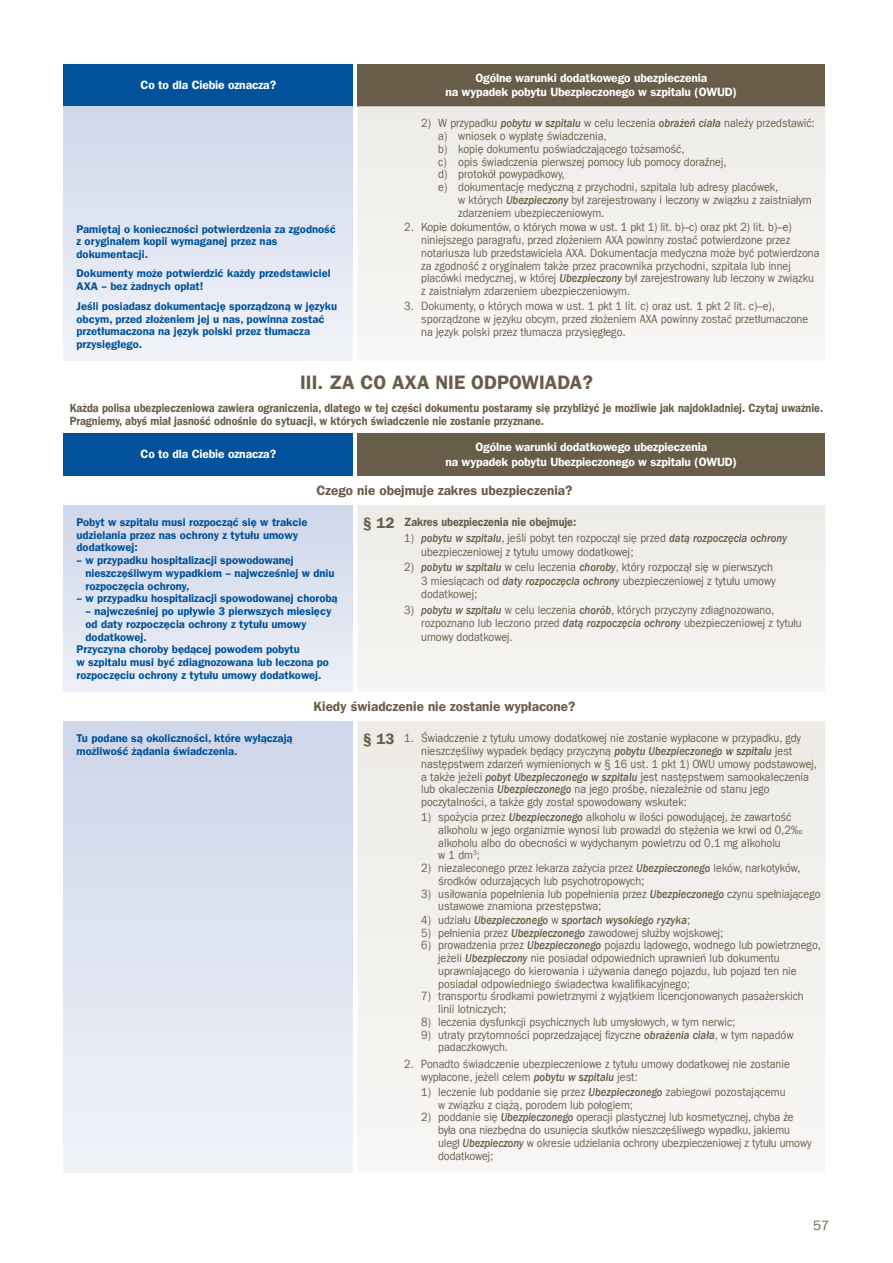
<style>
.page{position:relative;width:893px;height:1263px;background:#fff}
.page>*{position:absolute;margin:0;border:0;box-sizing:border-box;transform-origin:0 0}
.t1{font:19.5px "Franklin Gothic LT Com Dm";color:#685d49}
.t2{font:13.5px "Franklin Gothic LT Com Dm";color:#685d49}
.t3{font:13.5px "Franklin Gothic LT Com";color:#685d49}
.t4{font:12px/12.8px "Franklin Gothic LT Com";color:#685d49;scale:.9 1}
.t5{font:12px/13.5px "Franklin Gothic LT Com Dm";color:#685d49;scale:.9 1}
.t6{font:12px/14.4px "Franklin Gothic LT Com Dm";letter-spacing:-.01em;color:#fff;text-align:center}
.t7{font:italic 500 12px "Franklin Gothic LT Com";color:#685d49;scale:.9 1}
.t8{font:11.25px/12.8px "Franklin Gothic LT Com Dm";color:#01529a}
.s1{font-weight:500;font-style:italic}
.s2{font-size:15px}
.s3{font-family:"Franklin Gothic LT Com Dm";font-size:15px}
.s4{font-weight:400;font-style:normal}
</style>
<div class="page">
<div style="left:64px;top:64px;width:289px;height:42px;background:#01529a"></div>
<div style="left:357px;top:64px;width:468px;height:42px;background:#685d49"></div>
<div style="left:64px;top:106px;width:289px;height:255px;background:linear-gradient(to bottom,#d0d7ea,#f1f3f9)"></div>
<div style="left:357px;top:106px;width:468px;height:250px;background:#f2f1ee"></div>
<div style="left:64px;top:433px;width:289px;height:43px;background:#01529a"></div>
<div style="left:357px;top:433px;width:468px;height:43px;background:#685d49"></div>
<div style="left:64px;top:505px;width:289px;height:187px;background:linear-gradient(to bottom,#cfd6ea,#edeff7)"></div>
<div style="left:357px;top:505px;width:468px;height:186px;background:#f1f0ed"></div>
<div style="left:64px;top:721px;width:289px;height:451px;background:linear-gradient(to bottom,#ced5ea,#f0f2f9)"></div>
<div style="left:357px;top:721px;width:468px;height:445px;background:#f2f1ee"></div>
<p class="t6" style="left:141px;top:78px;width:137px">Co to dla Ciebie oznacza?</p>
<p class="t6" style="left:445px;top:71px;width:293px">Ogólne warunki dodatkowego ubezpieczenia<br>na wypadek pobytu Ubezpieczonego w szpitalu (OWUD)</p>
<p class="t4" style="left:421px;top:117px;width:439px">2) W przypadku <span class="s1">pobytu w szpitalu</span> w celu leczenia <span class="s1">obrażeń ciała</span> należy przedstawić:</p>
<p class="t4" style="left:438px;top:130px;width:189px">a) wniosek o wypłatę świadczenia,</p>
<p class="t4" style="left:438px;top:142px;width:275px">b) kopię dokumentu poświadczającego tożsamość,</p>
<p class="t4" style="left:438px;top:155px;width:322px">c) opis świadczenia pierwszej pomocy lub pomocy doraźnej,</p>
<p class="t4" style="left:438px;top:168px;width:142px">d) protokół powypadkowy,</p>
<p class="t4" style="left:438px;top:181px;width:380px">e) dokumentację medyczną z przychodni, szpitala lub adresy placówek,</p>
<p class="t4" style="left:458px;top:193px;width:394px">w których <span class="s1">Ubezpieczony</span> był zarejestrowany i leczony w związku z zaistniałym</p>
<p class="t4" style="left:458px;top:206px;width:164px">zdarzeniem ubezpieczeniowym.</p>
<p class="t4" style="left:421px;top:221px;width:444px;text-indent:-17px">2. Kopie dokumentów, o których mowa w ust. 1 pkt 1) lit. b)–c) oraz pkt 2) lit. b)–e) niniejszego paragrafu, przed złożeniem AXA powinny zostać potwierdzone przez notariusza lub przedstawiciela AXA. Dokumentacja medyczna może być potwierdzona za zgodność z oryginałem także przez pracownika przychodni, szpitala lub innej placówki medycznej, w której <span class="s1">Ubezpieczony</span> był zarejestrowany lub leczony w związku z zaistniałym zdarzeniem ubezpieczeniowym.</p>
<p class="t4" style="left:421px;top:300px;width:431px;text-indent:-17px">3. Dokumenty, o których mowa w ust. 1 pkt 1 lit. c) oraz ust. 1 pkt 2 lit. c)–e), sporządzone w języku obcym, przed złożeniem AXA powinny zostać przetłumaczone na język polski przez tłumacza przysięgłego.</p>
<p class="t1" style="left:300px;top:371px;width:294px">III. ZA CO AXA NIE ODPOWIADA?</p>
<p class="t5" style="left:70px;top:401px;width:839px">Każda polisa ubezpieczeniowa zawiera ograniczenia, dlatego w tej części dokumentu postaramy się przybliżyć je możliwie jak najdokładniej. Czytaj uważnie.<br>Pragniemy, abyś miał jasność odnośnie do sytuacji, w których świadczenie nie zostanie przyznane.</p>
<p class="t6" style="left:141px;top:447px;width:137px">Co to dla Ciebie oznacza?</p>
<p class="t6" style="left:445px;top:440px;width:293px">Ogólne warunki dodatkowego ubezpieczenia<br>na wypadek pobytu Ubezpieczonego w szpitalu (OWUD)</p>
<p class="t2" style="left:316px;top:482px;width:257px">Czego nie obejmuje zakres ubezpieczenia?</p>
<p class="t8" style="left:77px;top:516px;width:233px">Pobyt w szpitalu musi rozpocząć się w trakcie udzielania przez nas ochrony z tytułu umowy dodatkowej:</p>
<p class="t8" style="left:86px;top:554px;width:251px;text-indent:-9px">– w przypadku hospitalizacji spowodowanej nieszczęśliwym wypadkiem – najwcześniej w dniu rozpoczęcia ochrony,</p>
<p class="t8" style="left:77px;top:592px;width:263px">– w przypadku hospitalizacji spowodowanej chorobą</p>
<p class="t8" style="left:86px;top:605px;width:247px">– najwcześniej po upływie 3 pierwszych miesięcy</p>
<p class="t8" style="left:86px;top:618px;width:223px">od daty rozpoczęcia ochrony z tytułu umowy</p>
<p class="t8" style="left:86px;top:630px;width:63px">dodatkowej.</p>
<p class="t8" style="left:77px;top:643px;width:225px">Przyczyna choroby będącej powodem pobytu</p>
<p class="t8" style="left:77px;top:656px;width:254px">w szpitalu musi być zdiagnozowana lub leczona po</p>
<p class="t8" style="left:77px;top:669px;width:246px">rozpoczęciu ochrony z tytułu umowy dodatkowej.</p>
<p class="t8" style="left:77px;top:222px;width:261px">Pamiętaj o konieczności potwierdzenia za zgodność z oryginałem kopii wymaganej przez nas dokumentacji.</p>
<p class="t8" style="left:77px;top:267px;width:256px">Dokumenty może potwierdzić każdy przedstawiciel<br>AXA – bez żadnych opłat!</p>
<p class="t8" style="left:77px;top:300px;width:262px">Jeśli posiadasz dokumentację sporządzoną w języku obcym, przed złożeniem jej u nas, powinna zostać przetłumaczona na język polski przez tłumacza przysięgłego.</p>
<p class="t5" style="left:363px;top:515px;width:239px"><span class="s2">§ 12</span> Zakres ubezpieczenia nie obejmuje:</p>
<p class="t4" style="left:421px;top:531px;width:408px;line-height:13.5px;text-indent:-17px">1) <span class="s1">pobytu w szpitalu</span>, jeśli pobyt ten rozpoczął się przed <span class="s1">datą rozpoczęcia ochrony </span>ubezpieczeniowej z tytułu umowy dodatkowej;</p>
<p class="t4" style="left:421px;top:560px;width:395px;line-height:13.5px;text-indent:-17px">2) <span class="s1">pobytu w szpitalu</span> w celu leczenia <span class="s1">choroby</span>, który rozpoczął się w pierwszych<br>3 miesiącach od <span class="s1">daty rozpoczęcia ochrony</span> ubezpieczeniowej z tytułu umowy dodatkowej;</p>
<p class="t4" style="left:421px;top:603px;width:424px;line-height:13.5px;text-indent:-17px">3) <span class="s1">pobytu w szpitalu</span> w celu leczenia <span class="s1">chorób</span>, których przyczyny zdiagnozowano, rozpoznano lub leczono przed <span class="s1">datą rozpoczęcia ochrony</span> ubezpieczeniowej z tytułu umowy dodatkowej.</p>
<p class="t2" style="left:314px;top:698px;width:263px">Kiedy świadczenie nie zostanie wypłacone?</p>
<p class="t8" style="left:77px;top:732px;width:218px">Tu podane są okoliczności, które wyłączają możliwość żądania świadczenia.</p>
<p class="t4" style="left:421px;top:732px;width:441px;text-indent:-58px"><span class="s3">§ 13</span> 1. Świadczenie z tytułu umowy dodatkowej nie zostanie wypłacone w przypadku, gdy nieszczęśliwy wypadek będący przyczyną <span class="s1">pobytu Ubezpieczonego w szpitalu</span> jest następstwem zdarzeń wymienionych w § 16 ust. 1 pkt 1) OWU umowy podstawowej, a także jeżeli <span class="s1">pobyt Ubezpieczonego w szpitalu</span> jest następstwem samookaleczenia lub okaleczenia <span class="s1">Ubezpieczonego</span> na jego prośbę, niezależnie od stanu jego poczytalności, a także gdy został spowodowany wskutek:</p>
<p class="t4" style="left:438px;top:811px;width:406px;text-indent:-17px">1) spożycia przez <span class="s1">Ubezpieczonego</span> alkoholu w ilości powodującej, że zawartość alkoholu w jego organizmie wynosi lub prowadzi do stężenia we krwi od 0,2‰ alkoholu albo do obecności w wydychanym powietrzu od 0,1 mg alkoholu<br>w 1 dm<sup>3</sup>;</p>
<p class="t4" style="left:438px;top:862px;width:404px;text-indent:-17px">2) niezaleconego przez lekarza zażycia przez <span class="s1">Ubezpieczonego</span> leków, narkotyków, środków odurzających lub psychotropowych;</p>
<p class="t4" style="left:438px;top:887px;width:426px;text-indent:-17px">3) usiłowania popełnienia lub popełnienia przez <span class="s1">Ubezpieczonego</span> czynu spełniającego ustawowe znamiona przestępstwa;</p>
<p class="t7" style="left:421px;top:913px;width:301px"><span class="s4">4) udziału</span> Ubezpieczonego <span class="s4">w</span> sportach wysokiego ryzyka<span class="s4">;</span></p>
<p class="t4" style="left:421px;top:926px;width:337px">5) pełnienia przez <span class="s1">Ubezpieczonego</span> zawodowej służby wojskowej;</p>
<p class="t4" style="left:438px;top:939px;width:427px;text-indent:-17px">6) prowadzenia przez <span class="s1">Ubezpieczonego</span> pojazdu lądowego, wodnego lub powietrznego, jeżeli <span class="s1">Ubezpieczony</span> nie posiadał odpowiednich uprawnień lub dokumentu uprawniającego do kierowania i używania danego pojazdu, lub pojazd ten nie posiadał odpowiedniego świadectwa kwalifikacyjnego;</p>
<p class="t4" style="left:438px;top:990px;width:408px;text-indent:-17px">7) transportu środkami powietrznymi z wyjątkiem licencjonowanych pasażerskich linii lotniczych;</p>
<p class="t4" style="left:421px;top:1015px;width:351px">8) leczenia dysfunkcji psychicznych lub umysłowych, w tym nerwic;</p>
<p class="t4" style="left:438px;top:1028px;width:396px;text-indent:-17px">9) utraty przytomności poprzedzającej fizyczne <span class="s1">obrażenia ciała</span>, w tym napadów padaczkowych.</p>
<p class="t4" style="left:421px;top:1058px;width:411px;text-indent:-17px">2. Ponadto świadczenie ubezpieczeniowe z tytułu umowy dodatkowej nie zostanie wypłacone, jeżeli celem <span class="s1">pobytu w szpitalu</span> jest:</p>
<p class="t4" style="left:438px;top:1085px;width:387px;text-indent:-17px">1) leczenie lub poddanie się przez <span class="s1">Ubezpieczonego</span> zabiegowi pozostającemu w związku z ciążą, porodem lub połogiem;</p>
<p class="t4" style="left:438px;top:1111px;width:416px;text-indent:-17px">2) poddanie się <span class="s1">Ubezpieczonego</span> operacji plastycznej lub kosmetycznej, chyba że była ona niezbędna do usunięcia skutków nieszczęśliwego wypadku, jakiemu uległ <span class="s1">Ubezpieczony</span> w okresie udzielania ochrony ubezpieczeniowej z tytułu umowy dodatkowej;</p>
<p class="t3" style="left:813px;top:1217px;width:18px">57</p>
</div>
